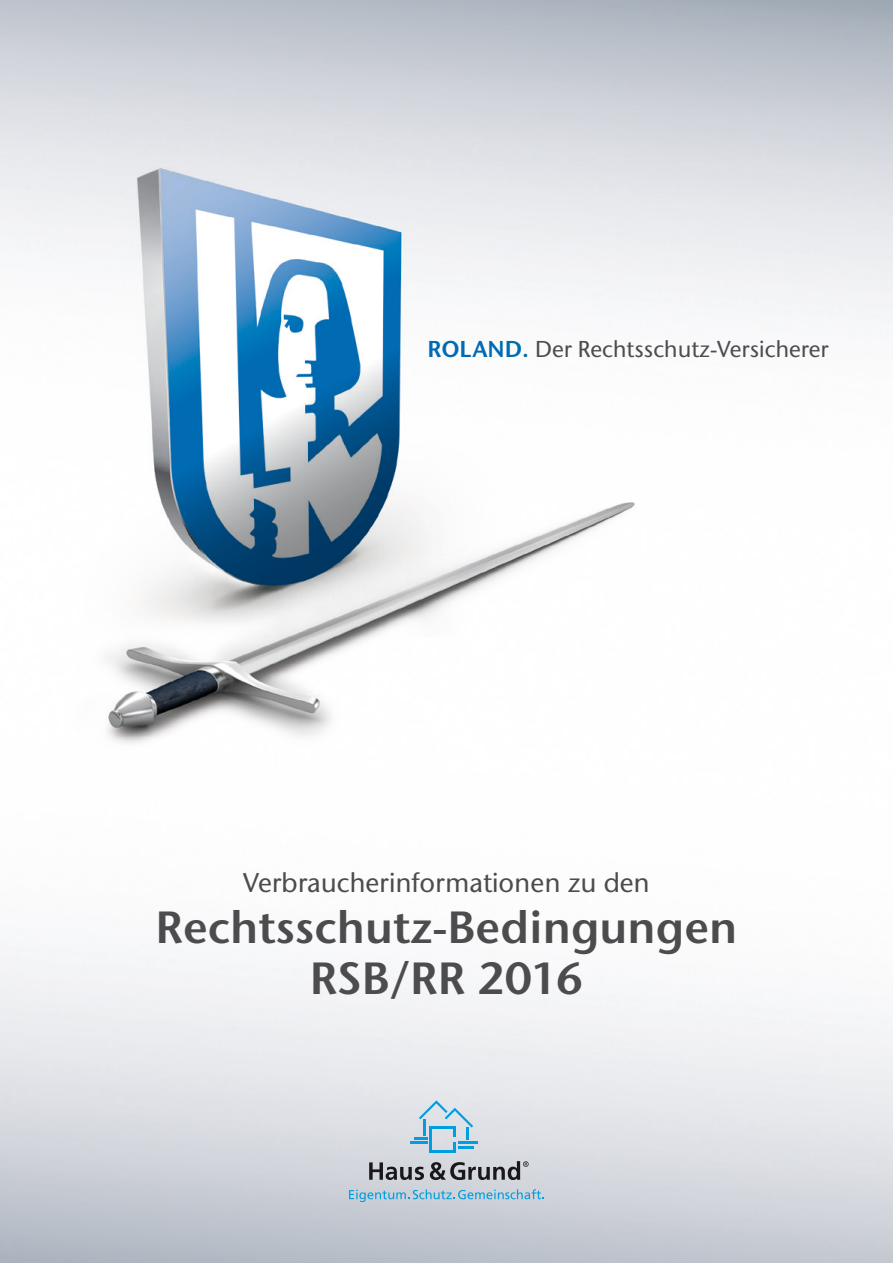
<style>
.page{position:relative;width:893px;height:1263px;background:#fff}
.page>*{position:absolute;margin:0;border:0;box-sizing:border-box;transform-origin:0 0}
.t1{font:600 45px/51px "Stone Sans ITC Std";color:#4c4c4e;text-align:center}
.t2{font:500 27px "Stone Sans ITC Std";color:#4c4c4e}
.t3{font:500 22.95px "Stone Sans ITC Std";color:#4c4c4e}
.s1{font-weight:600;color:#006ab3}
</style>
<div class="page">
<img style="left:0;top:0;width:893px;height:1263px">
<hr style="left:458px;top:1142px;width:20px;height:2px;background:#009ee0">
<svg style="left:410px;top:1100px;width:63px;height:52px;background:#afd2e4"></svg>
<svg style="left:369px;top:1162px;width:55px;height:18px"></svg>
<svg style="left:430px;top:1161px;width:99px;height:19px;background:#909197"></svg>
<svg style="left:349px;top:1189px;width:195px;height:13px;background:#a1c5d9"></svg>
<p class="t3" style="left:427px;top:335px;width:403px"><span class="s1">ROLAND.</span> Der Rechtsschutz-Versicherer</p>
<p class="t2" style="left:243px;top:865px;width:408px">Verbraucherinformationen zu den</p>
<h1 class="t1" style="left:156px;top:901px;width:583px">Rechtsschutz-Bedingungen<br>RSB/RR 2016</h1>
</div>
